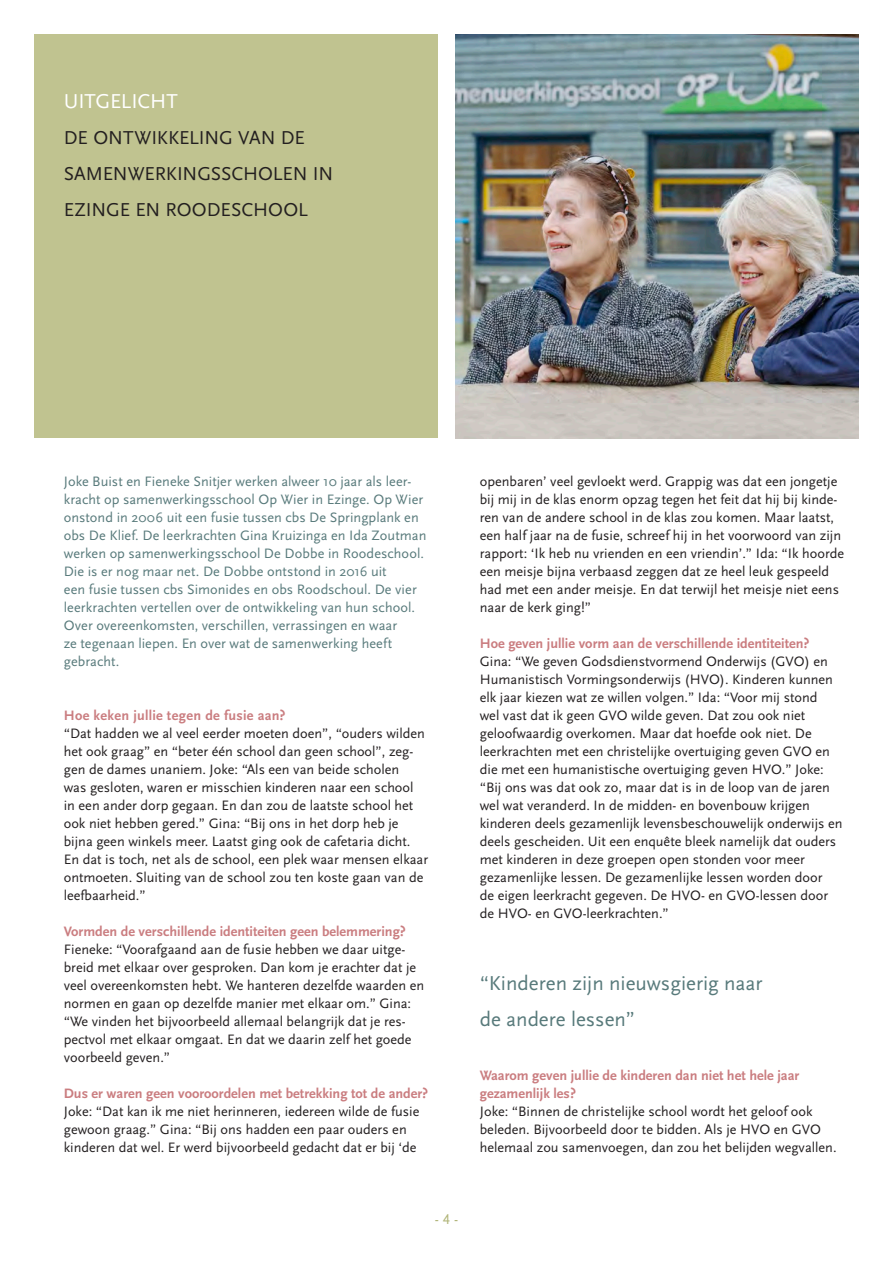
<style>
.page{position:relative;width:893px;height:1263px;background:#fff}
.page>*{position:absolute;margin:0;border:0;box-sizing:border-box;transform-origin:0 0}
.t1{font:21px "Scala Sans";color:#587a7b}
.kleine_kop{font:21px "Scala Sans";letter-spacing:-.005em;color:#fff}
.kleine_kop-2{font:19.5px "Scala Sans";letter-spacing:-.005em;color:#231f20}
.kop{font:15px "Scala Sans Caps";color:#b1b579}
.t2{font:14.25px/18px "Scala Sans";color:#231f20}
.kleine_kop-3{font:14.25px/18px "Scala Sans";letter-spacing:.005em;color:#587a7b}
.kleine_kop-4{font:700 14.25px "Scala Sans";color:#ca7d80}
.kleine_kop-5{font:700 14.25px "Scala Sans";letter-spacing:.02em;color:#ca7d80}
</style>
<div class="page">
<img style="left:455px;top:34px;width:404px;height:404px">
<div style="left:34px;top:34px;width:404px;height:404px;background:#c0c390"></div>
<p class="kleine_kop" style="left:64px;top:90px;width:115px">UITGELICHT</p>
<p class="kleine_kop-2" style="left:64px;top:127px;width:243px">DE ONTWIKKELING VAN DE</p>
<p class="kleine_kop-2" style="left:64px;top:163px;width:271px">SAMENWERKINGSSCHOLEN IN</p>
<p class="kleine_kop-2" style="left:64px;top:199px;width:246px">EZINGE EN ROODESCHOOL</p>
<p class="kleine_kop-3" style="left:64px;top:473px;width:364px">Joke Buist en Fieneke Snitjer werken alweer 10 jaar als leer&shy;kracht op samenwerkingsschool Op Wier in Ezinge. Op Wier onstond in 2006 uit een fusie tussen cbs De Springplank en obs De Klief. De leerkrachten Gina Kruizinga en Ida Zoutman werken op samenwerkingsschool De Dobbe in Roodeschool.<br>Die is er nog maar net. De Dobbe ontstond in 2016 uit</p>
<p class="kleine_kop-3" style="left:64px;top:581px;width:354px">een fusie tussen cbs Simonides en obs Roodschoul. De vier leerkrachten vertellen over de ontwikkeling van hun school.<br>Over overeenkomsten, verschillen, verrassingen en waar<br>ze tegenaan liepen. En over wat de samenwerking heeft gebracht.</p>
<p class="kleine_kop-5" style="left:64px;top:708px;width:223px">Hoe keken jullie tegen de fusie aan?</p>
<p class="t2" style="left:64px;top:725px;width:366px">“Dat hadden we al veel eerder moeten doen”, “ouders wilden het ook graag” en “beter één school dan geen school”, zeg&shy;gen de dames unaniem. Joke: “Als een van beide scholen<br>was gesloten, waren er misschien kinderen naar een school in een ander dorp gegaan. En dan zou de laatste school het ook niet hebben gered.” Gina: “Bij ons in het dorp heb je bijna geen winkels meer. Laatst ging ook de cafetaria dicht.<br>En dat is toch, net als de school, een plek waar mensen elkaar ontmoeten. Sluiting van de school zou ten koste gaan van de leefbaarheid.”</p>
<p class="kleine_kop-4" style="left:64px;top:924px;width:344px">Vormden de verschillende identiteiten geen belemmering?</p>
<p class="t2" style="left:64px;top:941px;width:354px">Fieneke: “Voorafgaand aan de fusie hebben we daar uitge&shy;breid met elkaar over gesproken. Dan kom je erachter dat je</p>
<p class="t2" style="left:64px;top:977px;width:362px">veel overeenkomsten hebt. We hanteren dezelfde waarden en normen en gaan op dezelfde manier met elkaar om.” Gina: “We vinden het bijvoorbeeld allemaal belangrijk dat je res&shy;pectvol met elkaar omgaat. En dat we daarin zelf het goede voorbeeld geven.”</p>
<p class="kleine_kop-4" style="left:64px;top:1086px;width:366px">Dus er waren geen vooroordelen met betrekking tot de ander?</p>
<p class="t2" style="left:64px;top:1103px;width:357px">Joke: “Dat kan ik me niet herinneren, iedereen wilde de fusie gewoon graag.” Gina: “Bij ons hadden een paar ouders en kinderen dat wel. Er werd bijvoorbeeld gedacht dat er bij ‘de</p>
<p class="t2" style="left:480px;top:473px;width:366px">openbaren’ veel gevloekt werd. Grappig was dat een jongetje bij mij in de klas enorm opzag tegen het feit dat hij bij kinde&shy;ren van de andere school in de klas zou komen. Maar laatst, een half jaar na de fusie, schreef hij in het voorwoord van zijn rapport: ‘Ik heb nu vrienden en een vriendin’.” Ida: “Ik hoorde een meisje bijna verbaasd zeggen dat ze heel leuk gespeeld had met een ander meisje. En dat terwijl het meisje niet eens naar de kerk ging!”</p>
<p class="kleine_kop-4" style="left:480px;top:636px;width:331px">Hoe geven jullie vorm aan de verschillende identiteiten?</p>
<p class="t2" style="left:480px;top:653px;width:355px">Gina: “We geven Godsdienstvormend Onderwijs (GVO) en<br>Humanistisch Vormingsonderwijs (HVO). Kinderen kunnen elk jaar kiezen wat ze willen volgen.” Ida: “Voor mij stond</p>
<p class="t2" style="left:480px;top:707px;width:327px">wel vast dat ik geen GVO wilde geven. Dat zou ook niet</p>
<p class="t2" style="left:480px;top:725px;width:333px">geloofwaardig overkomen. Maar dat hoefde ook niet. De</p>
<p class="t2" style="left:480px;top:743px;width:364px">leerkrachten met een christelijke overtuiging geven GVO en die met een humanistische overtuiging geven HVO.” Joke: “Bij ons was dat ook zo, maar dat is in de loop van de jaren wel wat veranderd. In de midden- en bovenbouw krijgen kinderen deels gezamenlijk levensbeschouwelijk onderwijs en deels gescheiden. Uit een enquête bleek namelijk dat ouders met kinderen in deze groepen open stonden voor meer</p>
<p class="t2" style="left:480px;top:869px;width:344px">gezamenlijke lessen. De gezamenlijke lessen worden door</p>
<p class="t2" style="left:480px;top:887px;width:350px">de eigen leerkracht gegeven. De HVO- en GVO-lessen door de HVO- en GVO-leerkrachten.”</p>
<p class="t1" style="left:480px;top:972px;width:284px">“Kinderen zijn nieuwsgierig naar</p>
<p class="t1" style="left:480px;top:1008px;width:157px">de andere lessen”</p>
<p class="kleine_kop-4" style="left:480px;top:1068px;width:321px">Waarom geven jullie de kinderen dan niet het hele jaar</p>
<p class="kleine_kop-4" style="left:480px;top:1086px;width:98px">gezamenlijk les?</p>
<p class="t2" style="left:480px;top:1103px;width:358px">Joke: “Binnen de christelijke school wordt het geloof ook beleden. Bijvoorbeeld door te bidden. Als je HVO en GVO helemaal zou samenvoegen, dan zou het belijden wegvallen.</p>
<p class="kop" style="left:435px;top:1211px;width:25px">-4-</p>
</div>
